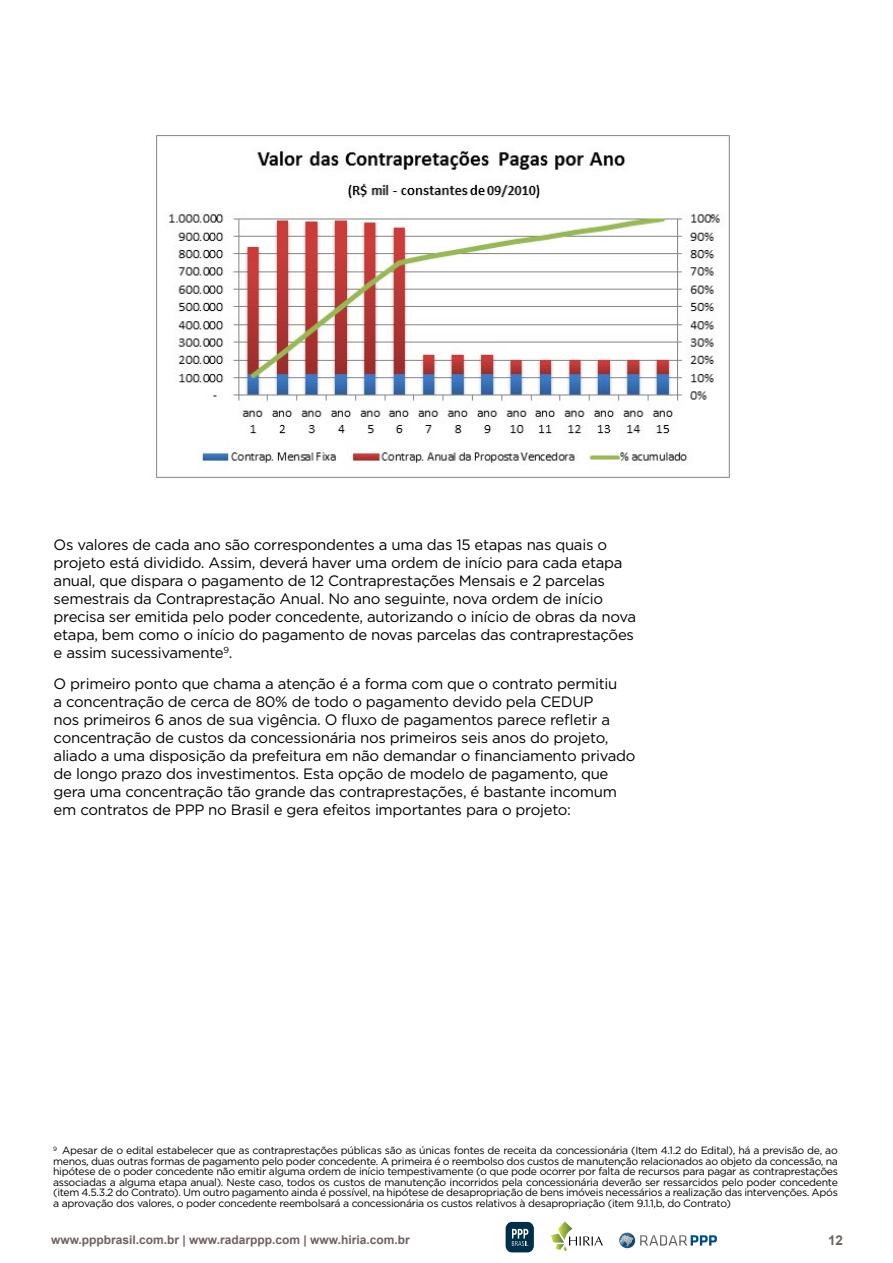
<style>
.page{position:relative;width:893px;height:1263px;background:#fff}
.page>*{position:absolute;margin:0;border:0;box-sizing:border-box;transform-origin:0 0}
.t1{font:15px/18px "Gotham";letter-spacing:-.02em;color:#000}
.t2{font:700 13.5px "Arial";color:#6c6361}
.t3{font:700 12px "Arial";color:#6c6361}
.t4{font:10.5px/10.5px "Gotham";letter-spacing:-.03em;color:#000;text-align:justify}
</style>
<div class="page">
<svg style="left:551px;top:1221px;width:52px;height:30px"></svg>
<svg style="left:640px;top:1235px;width:77px;height:10px"></svg>
<svg style="left:619px;top:1232px;width:16px;height:16px"></svg>
<svg style="left:620px;top:1233px;width:14px;height:14px"></svg>
<div style="left:506px;top:1222px;width:28px;height:30px;background:#012f49;border-radius:7px"></div>
<svg style="left:512px;top:1229px;width:16px;height:17px"></svg>
<img style="left:155px;top:134px;width:575px;height:344px">
<p class="t1" style="left:54px;top:535px;width:584px">Os valores de cada ano são correspondentes a uma das 15 etapas nas quais o projeto está dividido. Assim, deverá haver uma ordem de início para cada etapa anual, que dispara o pagamento de 12 Contraprestações Mensais e 2 parcelas semestrais da Contraprestação Anual. No ano seguinte, nova ordem de início precisa ser emitida pelo poder concedente, autorizando o início de obras da nova etapa, bem como o início do pagamento de novas parcelas das contraprestações e assim sucessivamente<sup>9</sup>.</p>
<p class="t1" style="left:54px;top:674px;width:583px">O primeiro ponto que chama a atenção é a forma com que o contrato permitiu<br>a concentração de cerca de 80% de todo o pagamento devido pela CEDUP<br>nos primeiros 6 anos de sua vigência. O fluxo de pagamentos parece refletir a concentração de custos da concessionária nos primeiros seis anos do projeto, aliado a uma disposição da prefeitura em não demandar o financiamento privado de longo prazo dos investimentos. Esta opção de modelo de pagamento, que gera uma concentração tão grande das contraprestações, é bastante incomum em contratos de PPP no Brasil e gera efeitos importantes para o projeto:</p>
<p class="t4" style="left:53px;top:1145px;width:786px"><sup>9</sup> Apesar de o edital estabelecer que as contraprestações públicas são as únicas fontes de receita da concessionária (Item 4.1.2 do Edital), há a previsão de, ao menos, duas outras formas de pagamento pelo poder concedente. A primeira é o reembolso dos custos de manutenção relacionados ao objeto da concessão, na hipótese de o poder concedente não emitir alguma ordem de início tempestivamente (o que pode ocorrer por falta de recursos para pagar as contraprestações associadas a alguma etapa anual). Neste caso, todos os custos de manutenção incorridos pela concessionária deverão ser ressarcidos pelo poder concedente (item 4.5.3.2 do Contrato). Um outro pagamento ainda é possível, na hipótese de desapropriação de bens imóveis necessários a realização das intervenções. Após a aprovação dos valores, o poder concedente reembolsará a concessionária os custos relativos à desapropriação (item 9.1.1,b, do Contrato)</p>
<p class="t3" style="left:51px;top:1231px;width:360px">www.pppbrasil.com.br | www.radarppp.com | www.hiria.com.br</p>
<p class="t2" style="left:828px;top:1230px;width:17px">12</p>
</div>
